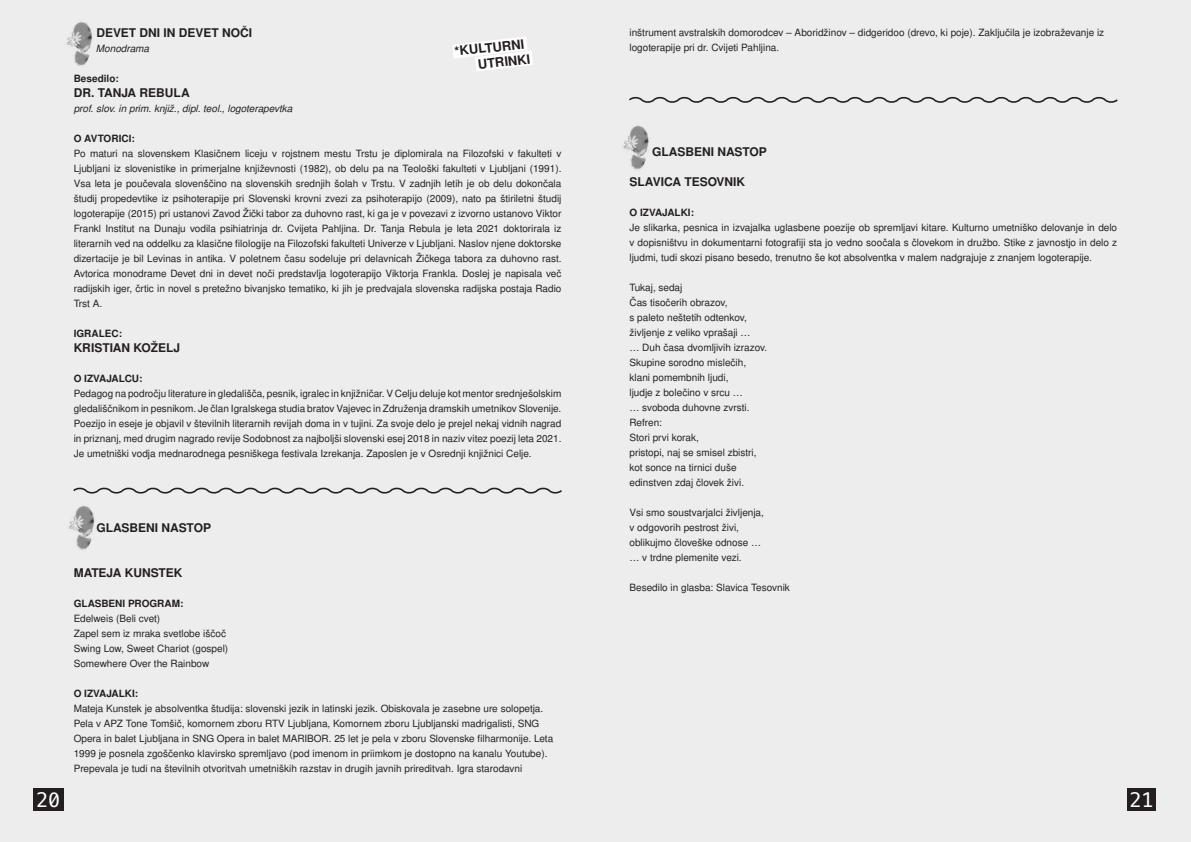
<style>
.page{position:relative;width:1191px;height:842px;background:#fff}
.page>*{position:absolute;margin:0;border:0;box-sizing:border-box;transform-origin:0 0}
.t1{font:20px "Menlo";color:#fff}
.t2{font:700 13px/15.4px "Nimbus San L";color:#231f20}
.t3{font:700 12px "Nimbus San L";color:#231f20}
.t4{font:10px/15px "Nimbus San L";color:#231f20}
.t5{font:700 10px "Nimbus San L";color:#231f20}
.t6{font:italic 10px "Nimbus San L";color:#231f20}
</style>
<div class="page">
<div style="left:0;top:0;width:595px;height:842px;background:#ecedec"></div>
<div style="left:33px;top:788px;width:31px;height:23px;background:#231f20"></div>
<div style="left:586px;top:0;width:605px;height:842px;background:#ecedec"></div>
<div style="left:1127px;top:788px;width:29px;height:23px;background:#231f20"></div>
<svg style="left:629px;top:97px;width:489px;height:6px"></svg>
<svg style="left:73px;top:487px;width:489px;height:7px"></svg>
<img style="left:69px;top:506px;width:26px;height:45px">
<img style="left:623px;top:125px;width:26px;height:46px">
<svg style="left:452px;top:37px;width:81px;height:34px"></svg>
<img style="left:66px;top:22px;width:27px;height:45px">
<p class="t3" style="left:96px;top:24px;width:157px">DEVET DNI IN DEVET NOČI</p>
<p class="t6" style="left:96px;top:41px;width:55px">Monodrama</p>
<p class="t5" style="left:74px;top:71px;width:47px">Besedilo:</p>
<p class="t3" style="left:74px;top:84px;width:117px">DR. TANJA REBULA</p>
<p class="t6" style="left:74px;top:101px;width:220px">prof. slov. in prim. knjiž., dipl. teol., logoterapevtka</p>
<p class="t5" style="left:74px;top:131px;width:63px">O AVTORICI:</p>
<p class="t4" style="left:74px;top:146px;width:489px;text-align:justify">Po maturi na slovenskem Klasičnem liceju v rojstnem mestu Trstu je diplomirala na Filozofski v fakulteti v Ljubljani iz slovenistike in primerjalne književnosti (1982), ob delu pa na Teološki fakulteti v Ljubljani (1991).<br>Vsa leta je poučevala slovenščino na slovenskih srednjih šolah v Trstu. V zadnjih letih je ob delu dokončala študij propedevtike iz psihoterapije pri Slovenski krovni zvezi za psihoterapijo (2009), nato pa štiriletni študij logoterapije (2015) pri ustanovi Zavod Žički tabor za duhovno rast, ki ga je v povezavi z izvorno ustanovo Viktor Frankl Institut na Dunaju vodila psihiatrinja dr. Cvijeta Pahljina. Dr. Tanja Rebula je leta 2021 doktorirala iz literarnih ved na oddelku za klasične filologije na Filozofski fakulteti Univerze v Ljubljani. Naslov njene doktorske dizertacije je bil Levinas in antika. V poletnem času sodeluje pri delavnicah Žičkega tabora za duhovno rast.<br>Avtorica monodrame Devet dni in devet noči predstavlja logoterapijo Viktorja Frankla. Doslej je napisala več radijskih iger, črtic in novel s pretežno bivanjsko tematiko, ki jih je predvajala slovenska radijska postaja Radio Trst A.</p>
<p class="t5" style="left:74px;top:326px;width:50px">IGRALEC:</p>
<p class="t3" style="left:74px;top:339px;width:108px">KRISTIAN KOŽELJ</p>
<p class="t5" style="left:74px;top:371px;width:70px">O IZVAJALCU:</p>
<p class="t4" style="left:74px;top:386px;width:489px;text-align:justify">Pedagog na področju literature in gledališča, pesnik, igralec in knjižničar. V Celju deluje kot mentor srednješolskim gledališčnikom in pesnikom. Je član Igralskega studia bratov Vajevec in Združenja dramskih umetnikov Slovenije.<br>Poezijo in eseje je objavil v številnih literarnih revijah doma in v tujini. Za svoje delo je prejel nekaj vidnih nagrad in priznanj, med drugim nagrado revije Sodobnost za najboljši slovenski esej 2018 in naziv vitez poezij leta 2021.<br>Je umetniški vodja mednarodnega pesniškega festivala Izrekanja. Zaposlen je v Osrednji knjižnici Celje.</p>
<h2 class="t2" style="left:475px;top:41px;width:54px;text-indent:-22px;rotate:-6deg">*KULTURNI<br>UTRINKI</h2>
<p class="t3" style="left:96px;top:519px;width:116px">GLASBENI NASTOP</p>
<p class="t3" style="left:74px;top:564px;width:110px">MATEJA KUNSTEK</p>
<p class="t5" style="left:74px;top:596px;width:111px">GLASBENI PROGRAM:</p>
<p class="t4" style="left:74px;top:611px;width:156px">Edelweis (Beli cvet)<br>Zapel sem iz mraka svetlobe iščoč<br>Swing Low, Sweet Chariot (gospel)<br>Somewhere Over the Rainbow</p>
<p class="t5" style="left:74px;top:686px;width:66px">O IZVAJALKI:</p>
<p class="t4" style="left:74px;top:701px;width:481px">Mateja Kunstek je absolventka študija: slovenski jezik in latinski jezik. Obiskovala je zasebne ure solopetja.<br>Pela v APZ Tone Tomšič, komornem zboru RTV Ljubljana, Komornem zboru Ljubljanski madrigalisti, SNG Opera in balet Ljubljana in SNG Opera in balet MARIBOR. 25 let je pela v zboru Slovenske filharmonije. Leta 1999 je posnela zgoščenko klavirsko spremljavo (pod imenom in priimkom je dostopno na kanalu Youtube).<br>Prepevala je tudi na številnih otvoritvah umetniških razstav in drugih javnih prireditvah. Igra starodavni</p>
<p class="t4" style="left:629px;top:24px;width:476px">inštrument avstralskih domorodcev – Aboridžinov – didgeridoo (drevo, ki poje). Zaključila je izobraževanje iz logoterapije pri dr. Cvijeti Pahljina.</p>
<p class="t3" style="left:652px;top:143px;width:116px">GLASBENI NASTOP</p>
<p class="t3" style="left:629px;top:173px;width:117px">SLAVICA TESOVNIK</p>
<p class="t5" style="left:629px;top:205px;width:66px">O IZVAJALKI:</p>
<p class="t4" style="left:629px;top:219px;width:489px;text-align:justify">Je slikarka, pesnica in izvajalka uglasbene poezije ob spremljavi kitare. Kulturno umetniško delovanje in delo v dopisništvu in dokumentarni fotografiji sta jo vedno soočala s človekom in družbo. Stike z javnostjo in delo z ljudmi, tudi skozi pisano besedo, trenutno še kot absolventka v malem nadgrajuje z znanjem logoterapije.</p>
<p class="t4" style="left:629px;top:279px;width:139px">Tukaj, sedaj<br>Čas tisočerih obrazov,<br>s paleto neštetih odtenkov, življenje z veliko vprašaji …<br>… Duh časa dvomljivih izrazov.<br>Skupine sorodno mislečih, klani pomembnih ljudi,<br>ljudje z bolečino v srcu …<br>… svoboda duhovne zvrsti.<br>Refren:<br>Stori prvi korak,<br>pristopi, naj se smisel zbistri, kot sonce na tirnici duše edinstven zdaj človek živi.</p>
<p class="t4" style="left:629px;top:504px;width:136px">Vsi smo soustvarjalci življenja, v odgovorih pestrost živi, oblikujmo človeške odnose … … v trdne plemenite vezi.</p>
<p class="t4" style="left:629px;top:579px;width:162px">Besedilo in glasba: Slavica Tesovnik</p>
<h1 class="t1" style="left:36px;top:786px;width:26px">20</h1>
<h1 class="t1" style="left:1129px;top:786px;width:26px">21</h1>
</div>
